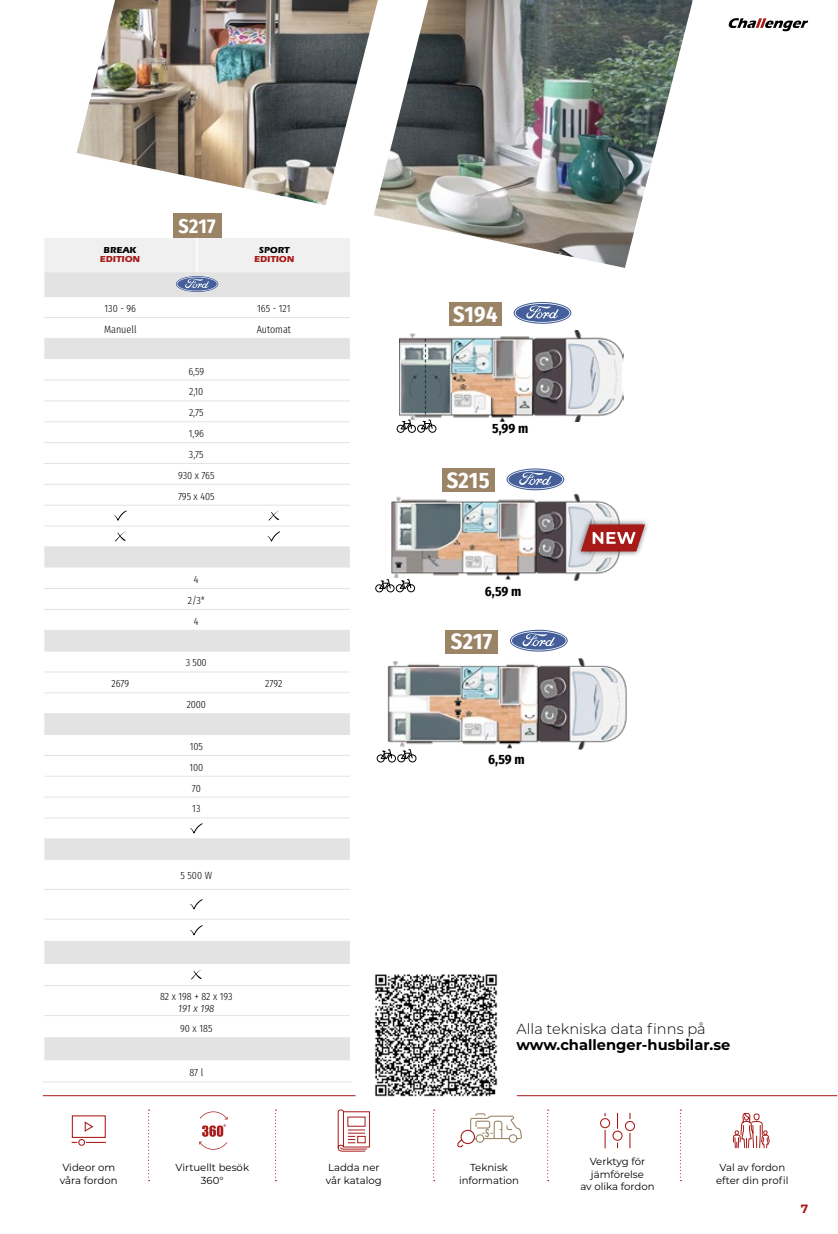
<style>
.page{position:relative;width:838px;height:1234px;background:#fff}
.page>*{position:absolute;margin:0;border:0;box-sizing:border-box;transform-origin:0 0}
.t1{font:700 22.35px "Fira Sans Condensed";letter-spacing:.01em;color:#fff}
.t2{font:700 19.95px "Fira Sans Condensed";color:#fff}
.t3{font:700 14.55px "Montserrat";color:#000}
.t4{font:300 14.55px "Montserrat";color:#000}
.t5{font:700 13.35px "Fira Sans Condensed";color:#000}
.t6{font:700 12px "Montserrat";color:#a71a17}
.t7{font:300 10.5px/20.9px "Fira Sans Condensed";color:#000;text-align:center}
.t8{font:italic 300 10.5px "Fira Sans Condensed";color:#000}
.t9{font:10.2px/12.1px "Montserrat";color:#000;text-align:center}
.t10{font:700 9px "ITC Eras Std";color:#a71a17}
.t11{font:700 9px "ITC Eras Std";color:#000}
</style>
<div class="page">
<img style="left:76px;top:0;width:617px;height:268px">
<div style="left:44px;top:238px;width:306px;height:34px;background:#f0f0f0"></div>
<div style="left:44px;top:272px;width:306px;height:24px;background:#e3e3e3"></div>
<svg style="left:44px;top:339px;width:306px;height:720px"></svg>
<hr style="left:350px;top:238px;width:1px;height:34px;background:#fff">
<hr style="left:44px;top:296px;width:306px;height:1px;background:#e3e3e3">
<hr style="left:44px;top:317px;width:306px;height:1px;background:#e3e3e3">
<hr style="left:44px;top:338px;width:306px;height:1px;background:#e3e3e3">
<hr style="left:44px;top:379px;width:306px;height:1px;background:#e3e3e3">
<hr style="left:44px;top:400px;width:306px;height:1px;background:#e3e3e3">
<hr style="left:44px;top:421px;width:306px;height:1px;background:#e3e3e3">
<hr style="left:44px;top:442px;width:306px;height:1px;background:#e3e3e3">
<hr style="left:44px;top:463px;width:306px;height:1px;background:#e3e3e3">
<hr style="left:44px;top:484px;width:306px;height:1px;background:#e3e3e3">
<hr style="left:44px;top:504px;width:306px;height:1px;background:#e3e3e3">
<hr style="left:44px;top:525px;width:306px;height:1px;background:#e3e3e3">
<hr style="left:44px;top:546px;width:306px;height:1px;background:#e3e3e3">
<hr style="left:44px;top:588px;width:306px;height:1px;background:#e3e3e3">
<hr style="left:44px;top:609px;width:306px;height:1px;background:#e3e3e3">
<hr style="left:44px;top:629px;width:306px;height:1px;background:#e3e3e3">
<hr style="left:44px;top:650px;width:306px;height:1px;background:#e3e3e3">
<hr style="left:44px;top:671px;width:306px;height:1px;background:#e3e3e3">
<hr style="left:44px;top:692px;width:306px;height:1px;background:#e3e3e3">
<hr style="left:44px;top:713px;width:306px;height:1px;background:#e3e3e3">
<hr style="left:44px;top:734px;width:306px;height:1px;background:#e3e3e3">
<hr style="left:44px;top:754px;width:306px;height:1px;background:#e3e3e3">
<hr style="left:44px;top:775px;width:306px;height:1px;background:#e3e3e3">
<hr style="left:44px;top:796px;width:306px;height:1px;background:#e3e3e3">
<hr style="left:44px;top:817px;width:306px;height:1px;background:#e3e3e3">
<hr style="left:44px;top:838px;width:306px;height:1px;background:#e3e3e3">
<hr style="left:44px;top:859px;width:306px;height:1px;background:#e3e3e3">
<hr style="left:44px;top:888px;width:306px;height:1px;background:#e3e3e3">
<hr style="left:44px;top:918px;width:306px;height:1px;background:#e3e3e3">
<hr style="left:44px;top:940px;width:306px;height:1px;background:#e3e3e3">
<hr style="left:44px;top:962px;width:306px;height:1px;background:#e3e3e3">
<hr style="left:44px;top:984px;width:306px;height:1px;background:#e3e3e3">
<hr style="left:44px;top:1014px;width:306px;height:1px;background:#e3e3e3">
<hr style="left:44px;top:1037px;width:306px;height:1px;background:#e3e3e3">
<hr style="left:44px;top:1059px;width:306px;height:1px;background:#e3e3e3">
<hr style="left:43px;top:1081px;width:308px;height:1px;background:#e3e3e3">
<div style="left:173px;top:213px;width:48px;height:25px;background:#9b8365"></div>
<hr style="left:196px;top:238px;width:2px;height:34px;background:#fff">
<svg style="left:457px;top:1113px;width:65px;height:35px"></svg>
<svg style="left:176px;top:276px;width:42px;height:16px"></svg>
<svg style="left:177px;top:277px;width:40px;height:14px"></svg>
<svg style="left:177px;top:277px;width:40px;height:13px"></svg>
<svg style="left:185px;top:279px;width:24px;height:9px"></svg>
<svg style="left:728px;top:18px;width:80px;height:13px"></svg>
<svg style="left:71px;top:1115px;width:35px;height:30px"></svg>
<svg style="left:600px;top:1112px;width:35px;height:36px"></svg>
<svg style="left:148px;top:1109px;width:2px;height:69px"></svg>
<svg style="left:275px;top:1109px;width:1px;height:69px"></svg>
<svg style="left:433px;top:1109px;width:1px;height:69px"></svg>
<svg style="left:547px;top:1109px;width:1px;height:69px"></svg>
<svg style="left:680px;top:1109px;width:1px;height:69px"></svg>
<svg style="left:199px;top:1111px;width:28px;height:38px"></svg>
<svg style="left:337px;top:1109px;width:33px;height:42px"></svg>
<svg style="left:732px;top:1096px;width:38px;height:52px"></svg>
<img style="left:400px;top:330px;width:223px;height:92px">
<svg style="left:396px;top:419px;width:41px;height:14px"></svg>
<div style="left:449px;top:302px;width:53px;height:24px;background:#9b8365"></div>
<svg style="left:513px;top:302px;width:58px;height:22px"></svg>
<svg style="left:515px;top:303px;width:55px;height:19px"></svg>
<div style="left:515px;top:304px;width:54px;height:18px;background:#445f99;border-radius:50%"></div>
<svg style="left:526px;top:305px;width:33px;height:13px"></svg>
<div style="left:445px;top:629px;width:53px;height:24px;background:#9b8365"></div>
<svg style="left:510px;top:629px;width:57px;height:22px"></svg>
<svg style="left:511px;top:630px;width:55px;height:20px"></svg>
<svg style="left:512px;top:631px;width:54px;height:18px"></svg>
<svg style="left:522px;top:633px;width:33px;height:13px"></svg>
<img style="left:387px;top:658px;width:240px;height:92px">
<svg style="left:376px;top:748px;width:41px;height:14px"></svg>
<div style="left:442px;top:468px;width:52px;height:24px;background:#9b8365"></div>
<svg style="left:506px;top:468px;width:58px;height:22px"></svg>
<svg style="left:507px;top:469px;width:56px;height:20px"></svg>
<div style="left:508px;top:470px;width:54px;height:18px;background:#445f99;border-radius:50%"></div>
<svg style="left:519px;top:472px;width:32px;height:13px"></svg>
<img style="left:391px;top:491px;width:228px;height:90px">
<div style="left:575px;top:518px;width:75px;height:39px;background:#000;opacity:.6"></div>
<svg style="left:581px;top:524px;width:64px;height:27px"></svg>
<svg style="left:375px;top:578px;width:40px;height:14px"></svg>
<hr style="left:43px;top:1095px;width:312px;height:1px;background:#a71a17">
<hr style="left:517px;top:1095px;width:320px;height:1px;background:#a71a17">
<svg style="left:114px;top:510px;width:13px;height:10px"></svg>
<svg style="left:268px;top:510px;width:11px;height:10px"></svg>
<svg style="left:115px;top:531px;width:11px;height:10px"></svg>
<svg style="left:267px;top:531px;width:13px;height:10px"></svg>
<svg style="left:190px;top:822px;width:13px;height:11px"></svg>
<svg style="left:190px;top:898px;width:13px;height:11px"></svg>
<svg style="left:190px;top:924px;width:13px;height:11px"></svg>
<svg style="left:191px;top:969px;width:11px;height:10px"></svg>
<img style="left:375px;top:974px;width:123px;height:123px">
<p class="t11" style="left:104px;top:245px;width:34px">BREAK</p>
<p class="t10" style="left:100px;top:254px;width:42px">EDITION</p>
<h2 class="t2" style="left:178px;top:209px;width:39px">S217</h2>
<p class="t11" style="left:259px;top:245px;width:32px">SPORT</p>
<p class="t10" style="left:254px;top:254px;width:42px">EDITION</p>
<p class="t7" style="left:105px;top:297px;width:33px">130 - 96</p>
<p class="t7" style="left:257px;top:297px;width:35px">165 - 121</p>
<p class="t7" style="left:104px;top:317px;width:34px">Manuell</p>
<p class="t7" style="left:257px;top:317px;width:36px">Automat</p>
<p class="t7" style="left:178px;top:359px;width:38px">6,59<br>2,10<br>2,75<br>1,96<br>3,75<br>930 x 765<br>795 x 405</p>
<p class="t7" style="left:188px;top:567px;width:19px">4<br>2/3*<br>4</p>
<p class="t7" style="left:186px;top:651px;width:22px">3 500</p>
<p class="t7" style="left:112px;top:672px;width:19px">2679</p>
<p class="t7" style="left:265px;top:672px;width:19px">2792</p>
<p class="t7" style="left:187px;top:692px;width:21px">2000</p>
<p class="t7" style="left:189px;top:734px;width:15px;text-align:left">105<br>100<br>70<br>13</p>
<p class="t7" style="left:180px;top:864px;width:33px">5 500 W</p>
<h1 class="t1" style="left:453px;top:295px;width:46px">S194</h1>
<h3 class="t5" style="left:492px;top:417px;width:38px">5,99 m</h3>
<h1 class="t1" style="left:447px;top:461px;width:45px">S215</h1>
<h3 class="t5" style="left:485px;top:580px;width:38px">6,59 m</h3>
<h1 class="t1" style="left:451px;top:622px;width:43px">S217</h1>
<h3 class="t5" style="left:488px;top:747px;width:38px">6,59 m</h3>
<p class="t7" style="left:160px;top:984px;width:74px">82 x 198 + 82 x 193</p>
<p class="t8" style="left:178px;top:1000px;width:38px">191 x 198</p>
<p class="t7" style="left:180px;top:1016px;width:34px">90 x 185</p>
<p class="t7" style="left:189px;top:1060px;width:15px">87 l</p>
<h3 class="t4" style="left:516px;top:1018px;width:191px">Alla tekniska data finns på</h3>
<h3 class="t3" style="left:516px;top:1034px;width:215px">www.challenger-husbilar.se</h3>
<p class="t9" style="left:60px;top:1160px;width:59px;text-align:left">Videor om våra fordon</p>
<p class="t9" style="left:175px;top:1160px;width:75px">Virtuellt besök<br>360°</p>
<p class="t9" style="left:326px;top:1160px;width:58px;text-align:left">Ladda ner vår katalog</p>
<p class="t9" style="left:459px;top:1160px;width:62px">Teknisk information</p>
<p class="t9" style="left:580px;top:1154px;width:76px">Verktyg för jämförelse<br>av olika fordon</p>
<p class="t9" style="left:716px;top:1160px;width:74px">Val av fordon efter din profil</p>
<p class="t6" style="left:800px;top:1199px;width:9px">7</p>
</div>
